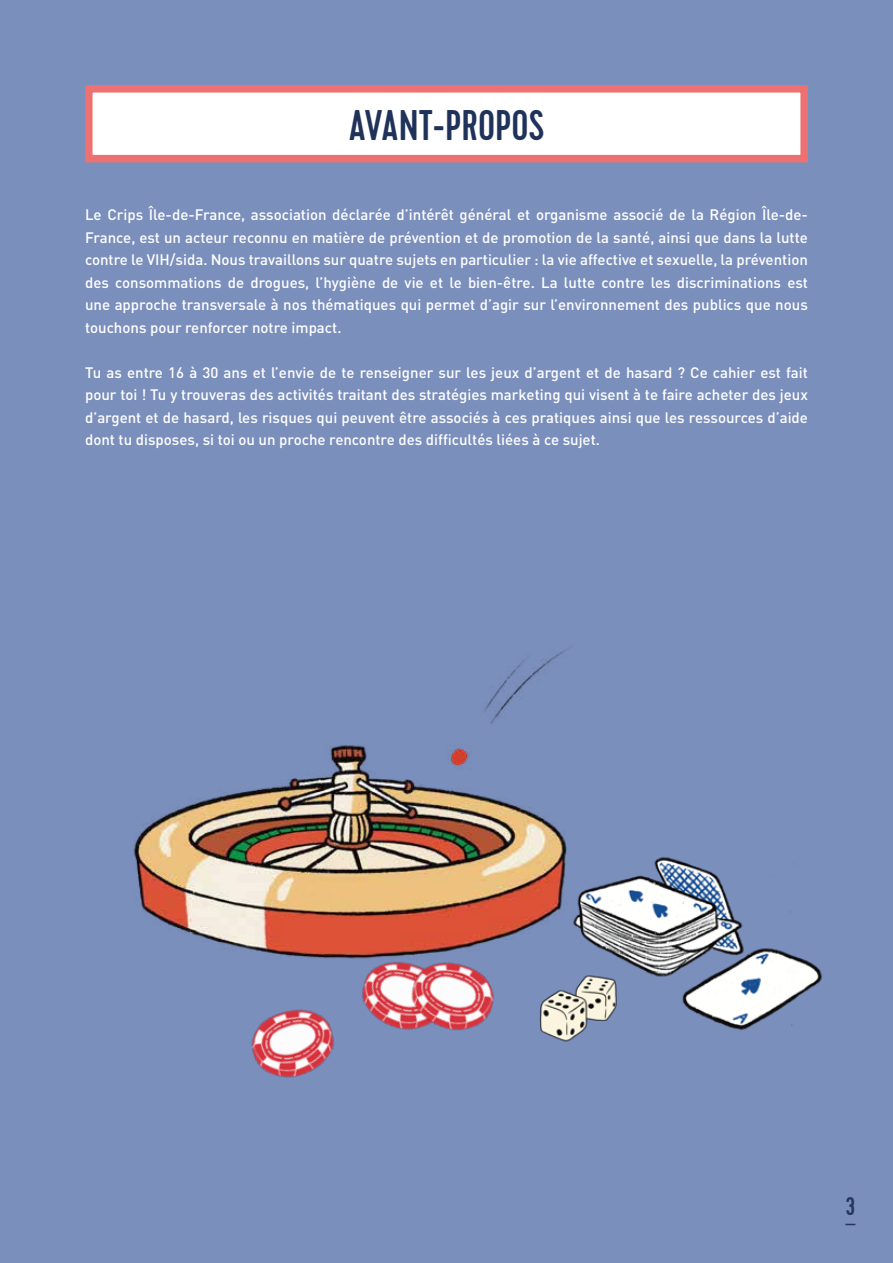
<style>
.page{position:relative;width:893px;height:1263px;background:#7b8fbc}
.page>*{position:absolute;margin:0;border:0;box-sizing:border-box;transform-origin:0 0}
.t1{font:500 42.75px "Cervo";color:#1f325a}
.t2{font:500 25.5px "Cervo";color:#263460}
.t3{font:500 15px/22.5px "DIN Pro";color:#fff;text-align:justify}
</style>
<div class="page">
<div style="left:85px;top:85px;width:723px;height:77px;background:#fff;border:8px solid #ec7170"></div>
<img style="left:133px;top:648px;width:435px;height:311px">
<img style="left:573px;top:857px;width:249px;height:173px">
<img style="left:350px;top:947px;width:106px;height:82px">
<img style="left:399px;top:948px;width:107px;height:83px">
<img style="left:514px;top:945px;width:129px;height:97px">
<img style="left:251px;top:1009px;width:83px;height:69px">
<h1 class="t1" style="left:349px;top:100px;width:197px">AVANT-PROPOS</h1>
<p class="t3" style="left:85px;top:203px;width:724px">Le Crips Île-de-France, association déclarée d’intérêt général et organisme associé de la Région Île-de-France, est un acteur reconnu en matière de prévention et de promotion de la santé, ainsi que dans la lutte contre le VIH/sida. Nous travaillons sur quatre sujets en particulier : la vie affective et sexuelle, la prévention des consommations de drogues, l’hygiène de vie et le bien-être. La lutte contre les discriminations est une approche transversale à nos thématiques qui permet d’agir sur l’environnement des publics que nous touchons pour renforcer notre impact.</p>
<p class="t3" style="left:85px;top:360px;width:724px">Tu as entre 16 à 30 ans et l’envie de te renseigner sur les jeux d’argent et de hasard ? Ce cahier est fait pour toi ! Tu y trouveras des activités traitant des stratégies marketing qui visent à te faire acheter des jeux d’argent et de hasard, les risques qui peuvent être associés à ces pratiques ainsi que les ressources d’aide dont tu disposes, si toi ou un proche rencontre des difficultés liées à ce sujet.</p>
<h2 class="t2" style="left:845px;top:1191px;width:11px">3</h2>
</div>
